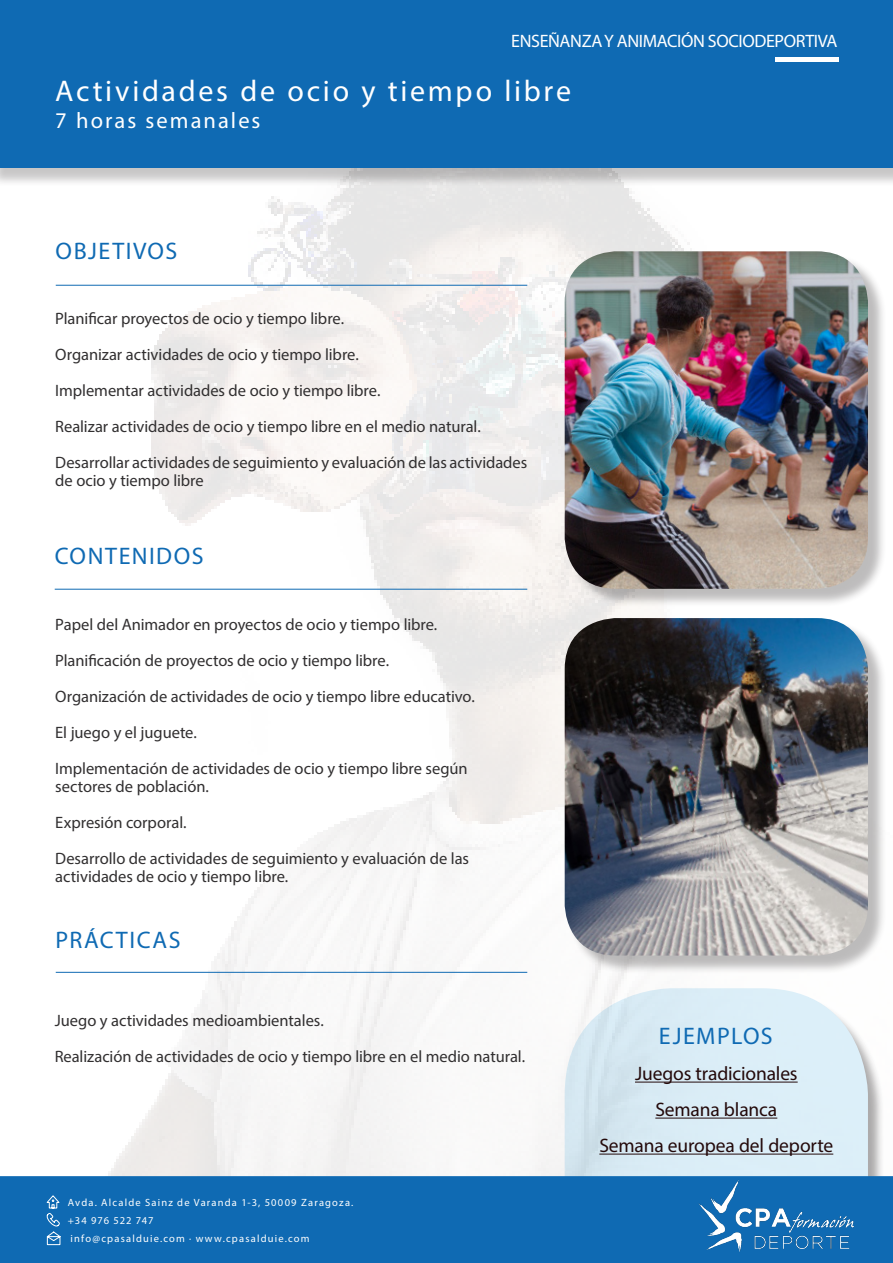
<style>
.page{position:relative;width:893px;height:1263px;background:#fff}
.page>*{position:absolute;margin:0;border:0;box-sizing:border-box;transform-origin:0 0}
.t1{font:30px "Myriad Pro";letter-spacing:.09em;color:#fff}
.t2{font:24px "Myriad Pro";letter-spacing:.065em;color:#0f6ab3}
.t3{font:22.5px "Myriad Pro";letter-spacing:.09em;color:#fff}
.t4{font:19.5px "Myriad Pro";letter-spacing:-.005em;color:#240a0b}
.t5{font:18px "Myriad Pro";letter-spacing:-.02em;color:#fff}
.t6{font:16.5px/18px "Myriad Pro";letter-spacing:-.005em;color:#312f30}
.t7{font:10.5px/18px "Myriad Pro";letter-spacing:.11em;color:#fff}
</style>
<div class="page">
<img style="left:54px;top:187px;width:828px;height:989px">
<div style="left:567px;top:254px;width:320px;height:353px;background:#231f20;opacity:.3"></div>
<img style="left:565px;top:251px;width:303px;height:338px">
<div style="left:567px;top:620px;width:320px;height:354px;background:#231f20;opacity:.3"></div>
<img style="left:565px;top:618px;width:303px;height:337px">
<div style="left:0;top:0;width:893px;height:187px;background:#231f20;opacity:.25"></div>
<div style="left:0;top:0;width:893px;height:168px;background:#0f6ab3"></div>
<div style="left:0;top:1176px;width:893px;height:87px;background:#0f6ab3"></div>
<div style="left:775px;top:57px;width:64px;height:5px;background:#fff"></div>
<svg style="left:45px;top:1195px;width:16px;height:50px"></svg>
<img style="left:693px;top:1177px;width:164px;height:76px">
<hr style="left:635px;top:1081px;width:163px;height:1px;background:#240a0b">
<hr style="left:655px;top:1117px;width:122px;height:1px;background:#240a0b">
<hr style="left:599px;top:1153px;width:234px;height:1px;background:#240a0b">
<hr style="left:56px;top:972px;width:471px;height:1px;background:#0f6ab3">
<hr style="left:56px;top:285px;width:471px;height:1px;background:#0f6ab3">
<hr style="left:55px;top:589px;width:472px;height:1px;background:#0f6ab3">
<p class="t5" style="left:511px;top:29px;width:328px">ENSEÑANZA Y ANIMACIÓN SOCIODEPORTIVA</p>
<p class="t1" style="left:55px;top:73px;width:517px">Actividades de ocio y tiempo libre</p>
<p class="t3" style="left:55px;top:107px;width:207px">7 horas semanales</p>
<p class="t2" style="left:56px;top:237px;width:123px">OBJETIVOS</p>
<p class="t6" style="left:55px;top:309px;width:290px">Planificar proyectos de ocio y tiempo libre.</p>
<p class="t6" style="left:55px;top:345px;width:305px">Organizar actividades de ocio y tiempo libre.</p>
<p class="t6" style="left:55px;top:381px;width:327px">Implementar actividades de ocio y tiempo libre.</p>
<p class="t6" style="left:55px;top:417px;width:427px">Realizar actividades de ocio y tiempo libre en el medio natural.</p>
<p class="t6" style="left:55px;top:453px;width:473px">Desarrollar actividades de seguimiento y evaluación de las actividades de ocio y tiempo libre</p>
<p class="t2" style="left:55px;top:541px;width:150px">CONTENIDOS</p>
<p class="t6" style="left:55px;top:615px;width:384px">Papel del Animador en proyectos de ocio y tiempo libre.</p>
<p class="t6" style="left:55px;top:651px;width:335px">Planificación de proyectos de ocio y tiempo libre.</p>
<p class="t6" style="left:55px;top:687px;width:421px">Organización de actividades de ocio y tiempo libre educativo.</p>
<p class="t6" style="left:55px;top:723px;width:143px">El juego y el juguete.</p>
<p class="t6" style="left:55px;top:759px;width:414px">Implementación de actividades de ocio y tiempo libre según sectores de población.</p>
<p class="t6" style="left:55px;top:813px;width:133px">Expresión corporal.</p>
<p class="t6" style="left:55px;top:849px;width:415px">Desarrollo de actividades de seguimiento y evaluación de las actividades de ocio y tiempo libre.</p>
<p class="t2" style="left:56px;top:925px;width:127px">PRÁCTICAS</p>
<p class="t6" style="left:55px;top:1011px;width:271px">Juego y actividades medioambientales.</p>
<p class="t6" style="left:55px;top:1047px;width:472px">Realización de actividades de ocio y tiempo libre en el medio natural.</p>
<p class="t7" style="left:68px;top:1193px;width:287px">Avda. Alcalde Sainz de Varanda 1-3, 50009 Zaragoza. +34 976 522 747<br>info@cpasalduie.com · www.cpasalduie.com</p>
<h2 class="t2" style="left:659px;top:1021px;width:115px">EJEMPLOS</h2>
<p class="t4" style="left:635px;top:1061px;width:164px">Juegos tradicionales</p>
<p class="t4" style="left:655px;top:1097px;width:123px">Semana blanca</p>
<p class="t4" style="left:599px;top:1133px;width:235px">Semana europea del deporte</p>
</div>
